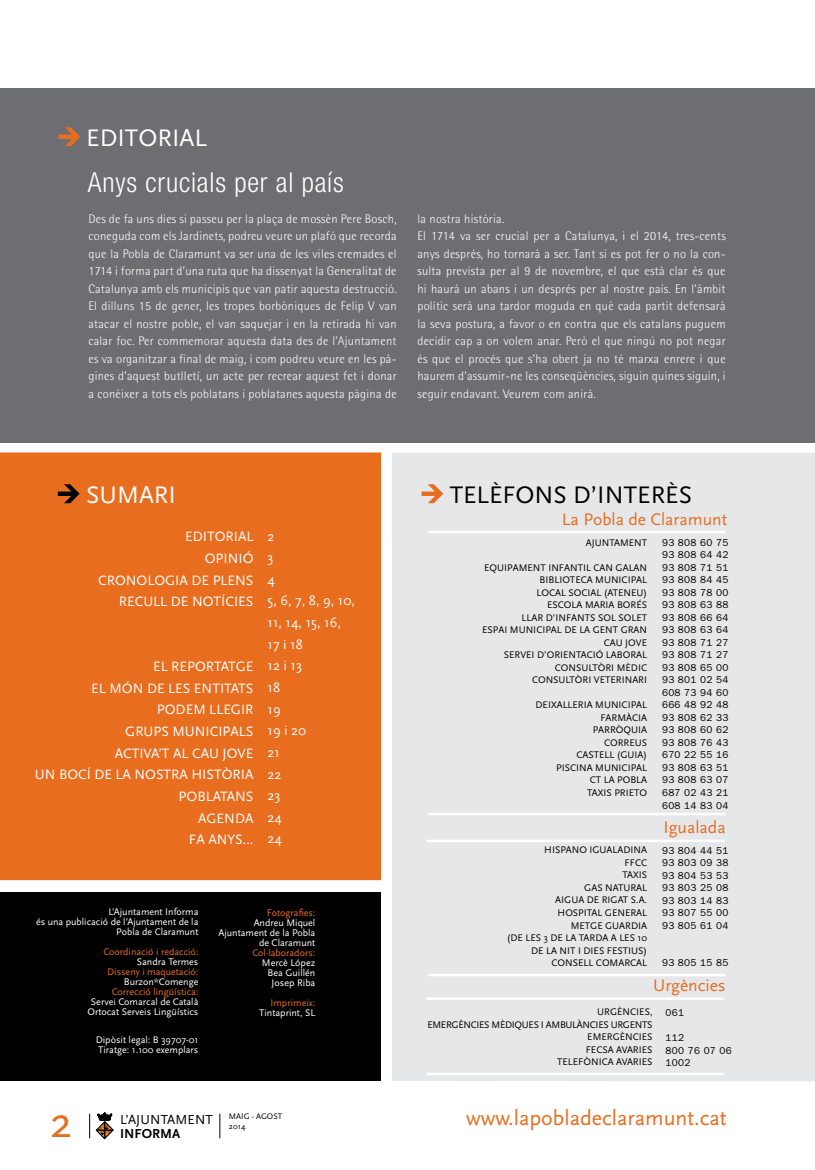
<style>
.page{position:relative;width:815px;height:1170px;background:#fff}
.page>*{position:absolute;margin:0;border:0;box-sizing:border-box;transform-origin:0 0}
.t1{font:45px "Scala Sans";color:#e86d1f}
.t2{font:300 condensed 27.5px "Helvetica Neue LT";letter-spacing:.03em;color:#fff}
.t3{font:25px "Scala Sans";color:#000}
.t4{font:25px "Scala Sans";color:#fff}
.t5{font:21.88px "Scala Sans";color:#e86d1f}
.t6{font:17.5px "Scala Sans";color:#e86d1f}
.t7{font:14.12px/21.6px "Scala Sans";color:#fff;text-align:right}
.t8{font:13.62px "Scala Sans";letter-spacing:.01em;color:#000}
.t9{font:700 13.62px "Scala Sans";color:#000}
.t10{font:300 12.5px/17.5px "Rotis Semi Sans";letter-spacing:.02em;color:#fff;text-align:justify}
.t11{font:10px/12.5px "Scala Sans";color:#000;text-align:right}
.t12{font:10px/12.5px "Franklin Gothic";letter-spacing:.03em;color:#000;text-align:justify}
.t13{font:10px/10px "Scala Sans";color:#fff;text-align:right}
.t14{font:10px "Scala Sans";color:#e86d1f}
.t15{font:8.38px/10px "Scala Sans";color:#000}
</style>
<div class="page">
<div style="left:0;top:89px;width:815px;height:354px;background:#6d6e71"></div>
<svg style="left:59px;top:127px;width:21px;height:19px"></svg>
<div style="left:0;top:452px;width:381px;height:428px;background:#e86d1f"></div>
<svg style="left:58px;top:484px;width:22px;height:19px"></svg>
<div style="left:392px;top:452px;width:423px;height:629px;background:#e6e7e8"></div>
<svg style="left:422px;top:484px;width:21px;height:19px"></svg>
<div style="left:0;top:892px;width:381px;height:189px;background:#000"></div>
<svg style="left:89px;top:1113px;width:1px;height:25px"></svg>
<svg style="left:220px;top:1113px;width:1px;height:25px"></svg>
<svg style="left:96px;top:1112px;width:18px;height:27px"></svg>
<hr style="left:428px;top:530px;width:298px;height:3px;background:#fff">
<hr style="left:428px;top:812px;width:298px;height:3px;background:#fff">
<hr style="left:426px;top:839px;width:299px;height:3px;background:#fff">
<hr style="left:428px;top:973px;width:298px;height:3px;background:#fff">
<hr style="left:426px;top:997px;width:298px;height:2px;background:#fff">
<hr style="left:426px;top:1072px;width:298px;height:3px;background:#fff">
<h3 class="t4" style="left:86px;top:124px;width:122px">EDITORIAL</h3>
<h2 class="t2" style="left:88px;top:166px;width:257px">Anys crucials per al país</h2>
<p class="t10" style="left:88px;top:210px;width:310px">Des de fa uns dies si passeu per la plaça de mossèn Pere Bosch, coneguda com els Jardinets, podreu veure un plafó que recorda que la Pobla de Claramunt va ser una de les viles cremades el 1714 i forma part d’una ruta que ha dissenyat la Generalitat de Catalunya amb els municipis que van patir aquesta destrucció.<br>El dilluns 15 de gener, les tropes borbòniques de Felip V van atacar el nostre poble, el van saquejar i en la retirada hi van calar foc. Per commemorar aquesta data des de l’Ajuntament es va organitzar a final de maig, i com podreu veure en les pà&shy;gines d’aquest butlletí, un acte per recrear aquest fet i donar a conèixer a tots els poblatans i poblatanes aquesta pàgina de</p>
<p class="t10" style="left:417px;top:210px;width:310px;text-align:left">la nostra història.<br>El 1714 va ser crucial per a Catalunya, i el 2014, tres-cents anys després, ho tornarà a ser. Tant si es pot fer o no la con&shy;sulta prevista per al 9 de novembre, el que està clar és que hi haurà un abans i un després per al nostre país. En l’àmbit polític serà una tardor moguda en què cada partit defensarà la seva postura, a favor o en contra que els catalans puguem decidir cap a on volem anar. Però el que ningú no pot negar és que el procés que s’ha obert ja no té marxa enrere i que haurem d’assumir-ne les conseqüències, siguin quines siguin, i seguir endavant. Veurem com anirà.</p>
<h3 class="t4" style="left:86px;top:481px;width:91px">SUMARI</h3>
<h3 class="t3" style="left:450px;top:481px;width:244px">TELÈFONS D’INTERÈS</h3>
<p class="t7" style="left:98px;top:526px;width:157px">EDITORIAL<br>OPINIÓ<br>CRONOLOGIA DE PLENS<br>RECULL DE NOTÍCIES</p>
<p class="t7" style="left:35px;top:656px;width:220px">EL REPORTATGE<br>EL MÓN DE LES ENTITATS<br>PODEM LLEGIR<br>GRUPS MUNICIPALS<br>ACTIVA’T AL CAU JOVE<br>UN BOCÍ DE LA NOSTRA HISTÒRIA<br>POBLATANS<br>AGENDA<br>FA ANYS...</p>
<p class="t7" style="left:267px;top:525px;width:89px;text-align:left">2<br>3<br>4<br>5, 6, 7, 8, 9, 10,<br>11, 14, 15, 16,<br>17 i 18<br>12 i 13<br>18<br>19<br>19 i 20<br>21<br>22<br>23<br>24<br>24</p>
<p class="t13" style="left:36px;top:907px;width:164px">L’Ajuntament Informa<br>és una publicació de l’Ajuntament de la<br>Pobla de Claramunt</p>
<p class="t14" style="left:103px;top:946px;width:97px">Coordinació i redacció:</p>
<p class="t13" style="left:137px;top:957px;width:63px">Sandra Termes</p>
<p class="t14" style="left:107px;top:966px;width:93px">Disseny i maquetació:</p>
<p class="t13" style="left:124px;top:977px;width:76px">Burzon*Comenge</p>
<p class="t14" style="left:112px;top:986px;width:88px">Correcció lingüística:</p>
<p class="t13" style="left:87px;top:997px;width:112px;text-align:center">Servei Comarcal de Català<br>Ortocat Serveis Lingüístics</p>
<p class="t13" style="left:96px;top:1034px;width:104px;text-align:left">Dipòsit legal: B 39707-01<br>Tiratge: 1.100 exemplars</p>
<p class="t14" style="left:267px;top:907px;width:50px">Fotografies:</p>
<p class="t13" style="left:219px;top:917px;width:98px">Andreu Miquel<br>Ajuntament de la Pobla de Claramunt</p>
<p class="t14" style="left:252px;top:947px;width:64px">Col·laboradors:</p>
<p class="t13" style="left:262px;top:957px;width:55px">Mercè López<br>Bea Guillén<br>Josep Riba</p>
<p class="t14" style="left:270px;top:997px;width:46px">Imprimeix:</p>
<p class="t13" style="left:259px;top:1007px;width:58px">Tintaprint, SL</p>
<h1 class="t1" style="left:50px;top:1098px;width:24px">2</h1>
<p class="t8" style="left:120px;top:1112px;width:94px">L’AJUNTAMENT</p>
<p class="t9" style="left:120px;top:1125px;width:61px">INFORMA</p>
<p class="t15" style="left:229px;top:1111px;width:55px">MAIG - AGOST<br>2014</p>
<h3 class="t6" style="left:562px;top:510px;width:167px">La Pobla de Claramunt</h3>
<p class="t11" style="left:586px;top:536px;width:63px">AJUNTAMENT</p>
<p class="t11" style="left:482px;top:561px;width:166px">EQUIPAMENT INFANTIL CAN GALAN<br>BIBLIOTECA MUNICIPAL<br>LOCAL SOCIAL (ATENEU)<br>ESCOLA MARIA BORÉS<br>LLAR D’INFANTS SOL SOLET<br>ESPAI MUNICIPAL DE LA GENT GRAN<br>CAU JOVE<br>SERVEI D’ORIENTACIÓ LABORAL<br>CONSULTÒRI MÈDIC<br>CONSULTÒRI VETERINARI</p>
<p class="t11" style="left:535px;top:699px;width:113px">DEIXALLERIA MUNICIPAL<br>FARMÀCIA<br>PARRÒQUIA<br>CORREUS<br>CASTELL (GUIA)<br>PISCINA MUNICIPAL<br>CT LA POBLA<br>TAXIS PRIETO</p>
<p class="t11" style="left:507px;top:844px;width:142px">HISPANO IGUALADINA<br>FFCC<br>TAXIS<br>GAS NATURAL<br>AIGUA DE RIGAT S.A.<br>HOSPITAL GENERAL<br>METGE GUARDIA<br>(DE LES 3 DE LA TARDA A LES 10<br>DE LA NIT I DIES FESTIUS)<br>CONSELL COMARCAL</p>
<p class="t12" style="left:662px;top:536px;width:68px">93 808 60 75<br>93 808 64 42<br>93 808 71 51<br>93 808 84 45<br>93 808 78 00<br>93 808 63 88<br>93 808 66 64<br>93 808 63 64<br>93 808 71 27<br>93 808 71 27<br>93 808 65 00<br>93 801 02 54<br>608 73 94 60<br>666 48 92 48<br>93 808 62 33<br>93 808 60 62<br>93 808 76 43<br>670 22 55 16<br>93 808 63 51<br>93 808 63 07<br>687 02 43 21<br>608 14 83 04</p>
<p class="t12" style="left:662px;top:843px;width:68px">93 804 44 51<br>93 803 09 38<br>93 804 53 53<br>93 803 25 08<br>93 803 14 83<br>93 807 55 00<br>93 805 61 04</p>
<p class="t12" style="left:662px;top:956px;width:68px">93 805 15 85</p>
<h3 class="t6" style="left:663px;top:818px;width:64px">Igualada</h3>
<h3 class="t6" style="left:653px;top:976px;width:74px">Urgències</h3>
<p class="t11" style="left:427px;top:1005px;width:227px">URGÈNCIES,<br>EMERGÈNCIES MÈDIQUES I AMBULÀNCIES URGENTS<br>EMERGÈNCIES<br>FECSA AVARIES<br>TELEFÒNICA AVARIES</p>
<p class="t12" style="left:666px;top:1006px;width:20px">061</p>
<p class="t12" style="left:666px;top:1031px;width:68px;text-align:left">112<br>800 76 07 06<br>1002</p>
<h3 class="t5" style="left:466px;top:1106px;width:262px">www.lapobladeclaramunt.cat</h3>
</div>
